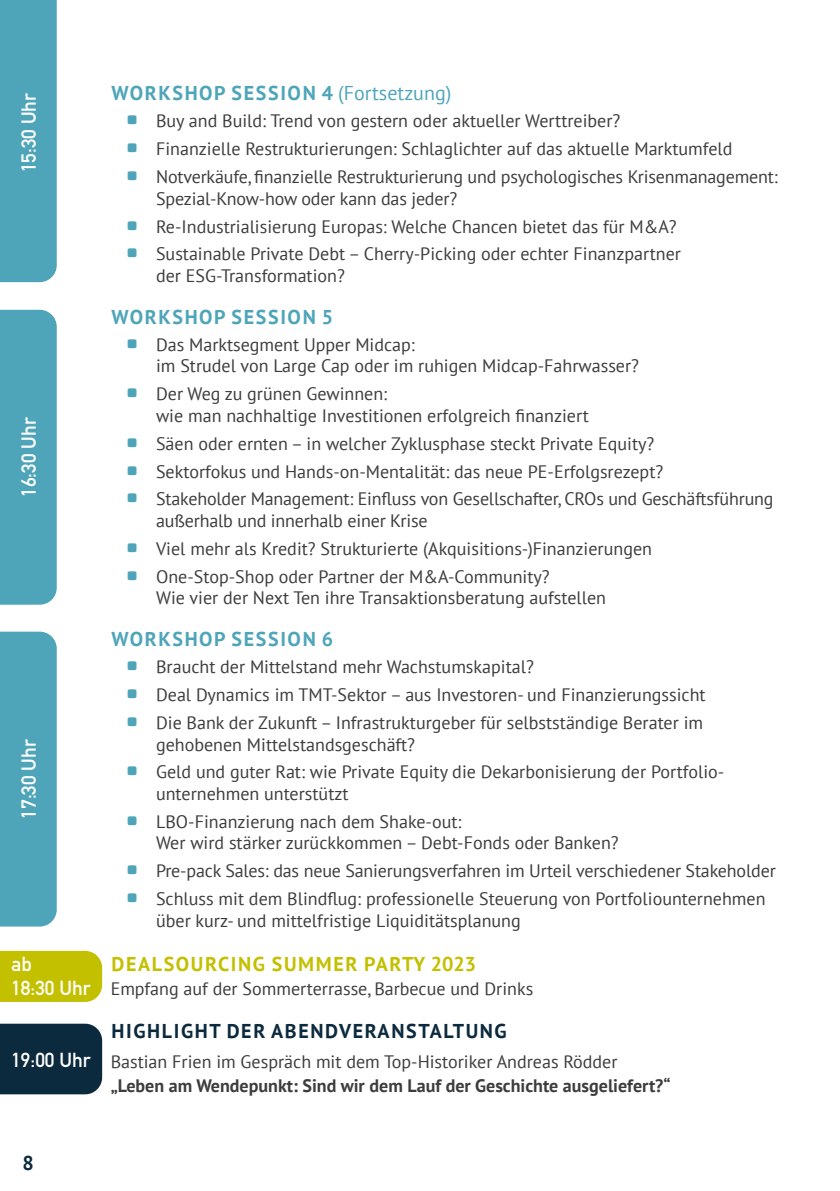
<style>
.page{position:relative;width:840px;height:1191px;background:#fff}
.page>*{position:absolute;margin:0;border:0;box-sizing:border-box;transform-origin:0 0}
.t1{font:700 20px "PT Sans";letter-spacing:.08em;color:#4ea5ba}
.t2{font:700 20px/24px "DIN Alternate";color:#fff}
.t3{font:700 20px "PT Sans";letter-spacing:.08em;color:#0c2a3d}
.t4{font:700 20px "PT Sans";letter-spacing:.08em;color:#c3c000}
.t5{font:18px/27.8px "PT Sans";color:#3d3d3d}
.t6{font:700 18px "PT Sans";color:#3d3d3d}
.s1{font-weight:400}
</style>
<div class="page">
<div style="left:0;top:0;width:57px;height:282px;background:#4ea5ba"></div>
<div style="left:0;top:310px;width:57px;height:294px;background:#4ea5ba"></div>
<div style="left:0;top:631px;width:57px;height:295px;background:#4ea5ba"></div>
<div style="left:0;top:951px;width:102px;height:51px;background:#c3c000"></div>
<div style="left:0;top:1023px;width:102px;height:71px;background:#0c2a3d"></div>
<p class="t2" style="left:15px;top:172px;width:81px;rotate:-90deg">15:30 Uhr</p>
<p class="t2" style="left:15px;top:497px;width:81px;rotate:-90deg">16:30 Uhr</p>
<p class="t2" style="left:15px;top:818px;width:81px;rotate:-90deg">17:30 Uhr</p>
<p class="t2" style="left:11px;top:950px;width:81px">ab<br>18:30 Uhr</p>
<p class="t2" style="left:11px;top:1046px;width:81px">19:00 Uhr</p>
<p class="t1" style="left:111px;top:80px;width:341px">WORKSHOP SESSION 4 <span class="s1">(Fortsetzung)</span></p>
<p class="t5" style="left:156px;top:107px;width:622px">Buy and Build: Trend von gestern oder aktueller Werttreiber?<br>Finanzielle Restrukturierungen: Schlaglichter auf das aktuelle Marktumfeld<br>Notverkäufe, finanzielle Restrukturierung und psychologisches Krisenmanagement:</p>
<p class="t5" style="left:156px;top:184px;width:526px">Spezial-Know-how oder kann das jeder?<br>Re-Industrialisierung Europas: Welche Chancen bietet das für M&amp;A?<br>Sustainable Private Debt – Cherry-Picking oder echter Finanzpartner</p>
<p class="t5" style="left:156px;top:261px;width:190px">der ESG-Transformation?</p>
<p class="t1" style="left:111px;top:303px;width:223px">WORKSHOP SESSION 5</p>
<p class="t5" style="left:156px;top:333px;width:484px;line-height:21.6px">Das Marktsegment Upper Midcap:<br>im Strudel von Large Cap oder im ruhigen Midcap-Fahrwasser?</p>
<p class="t5" style="left:156px;top:383px;width:434px;line-height:21.6px">Der Weg zu grünen Gewinnen:<br>wie man nachhaltige Investitionen erfolgreich finanziert</p>
<p class="t5" style="left:156px;top:429px;width:618px">Säen oder ernten – in welcher Zyklusphase steckt Private Equity?<br>Sektorfokus und Hands-on-Mentalität: das neue PE-Erfolgsrezept?<br>Stakeholder Management: Einfluss von Gesellschafter, CROs und Geschäftsführung</p>
<p class="t5" style="left:156px;top:506px;width:497px">außerhalb und innerhalb einer Krise<br>Viel mehr als Kredit? Strukturierte (Akquisitions-)Finanzierungen<br>One-Stop-Shop oder Partner der M&amp;A-Community?</p>
<p class="t5" style="left:156px;top:583px;width:451px">Wie vier der Next Ten ihre Transaktionsberatung aufstellen</p>
<p class="t1" style="left:111px;top:625px;width:223px">WORKSHOP SESSION 6</p>
<p class="t5" style="left:156px;top:652px;width:550px">Braucht der Mittelstand mehr Wachstumskapital?<br>Deal Dynamics im TMT-Sektor – aus Investoren- und Finanzierungssicht<br>Die Bank der Zukunft – Infrastrukturgeber für selbstständige Berater im</p>
<p class="t5" style="left:156px;top:730px;width:567px">gehobenen Mittelstandsgeschäft?<br>Geld und guter Rat: wie Private Equity die Dekarbonisierung der Portfolio-</p>
<p class="t5" style="left:156px;top:779px;width:307px">unternehmen unterstützt<br>LBO-Finanzierung nach dem Shake-out:</p>
<p class="t5" style="left:156px;top:828px;width:621px">Wer wird stärker zurückkommen – Debt-Fonds oder Banken?<br>Pre-pack Sales: das neue Sanierungsverfahren im Urteil verschiedener Stakeholder<br>Schluss mit dem Blindflug: professionelle Steuerung von Portfoliounternehmen</p>
<p class="t5" style="left:156px;top:906px;width:366px">über kurz- und mittelfristige Liquiditätsplanung</p>
<p class="t4" style="left:111px;top:950px;width:366px">DEALSOURCING SUMMER PARTY 2023</p>
<p class="t5" style="left:111px;top:974px;width:424px">Empfang auf der Sommerterrasse, Barbecue und Drinks</p>
<p class="t3" style="left:111px;top:1017px;width:396px">HIGHLIGHT DER ABENDVERANSTALTUNG</p>
<p class="t5" style="left:111px;top:1047px;width:508px">Bastian Frien im Gespräch mit dem Top-Historiker Andreas Rödder</p>
<p class="t6" style="left:111px;top:1073px;width:561px">„Leben am Wendepunkt: Sind wir dem Lauf der Geschichte ausgeliefert?“</p>
<p class="t3" style="left:22px;top:1149px;width:13px">8</p>
</div>
